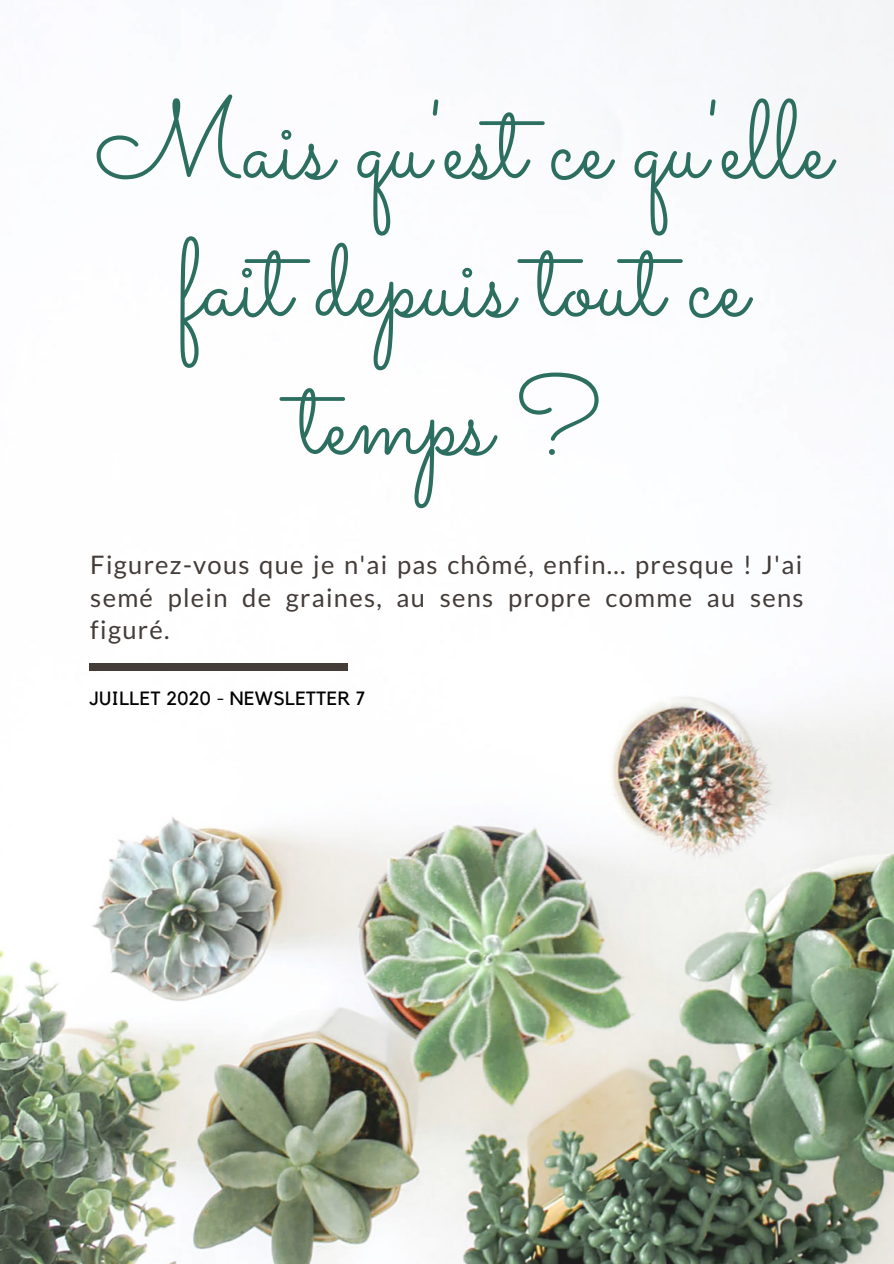
<style>
.page{position:relative;width:894px;height:1264px;background:#fff}
.page>*{position:absolute;margin:0;border:0;box-sizing:border-box;transform-origin:0 0}
.t1{font:110.85px/137.9px "Sacramento";color:#2c6f60;text-align:center}
.t2{font:25.5px/32.5px "Lato";letter-spacing:.05em;color:#433c39;text-align:justify}
.t3{font:19.2px "Kollektif";letter-spacing:.02em;color:#000}
</style>
<div class="page">
<img style="left:0;top:0;width:893px;height:1263px">
<div style="left:89px;top:663px;width:258px;height:7px;background:#433c39"></div>
<h1 class="t1" style="left:95px;top:70px;width:736px">Mais qu'est ce qu'elle fait depuis tout ce temps ?</h1>
<p class="t2" style="left:90px;top:548px;width:714px">Figurez-vous que je n'ai pas chômé, enfin... presque ! J'ai semé plein de graines, au sens propre comme au sens figuré.</p>
<p class="t3" style="left:89px;top:689px;width:277px">JUILLET 2020 - NEWSLETTER 7</p>
</div>
